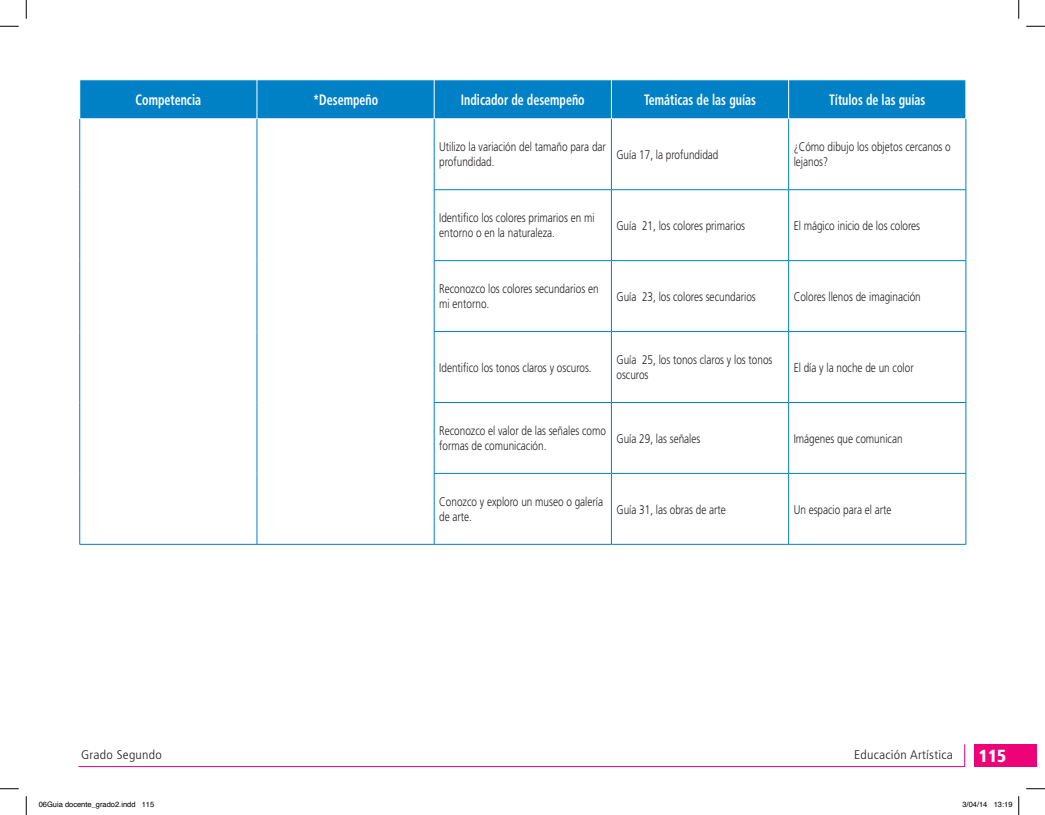
<style>
.page{position:relative;width:1045px;height:815px;background:#fff}
.page>*{position:absolute;margin:0;border:0;box-sizing:border-box;transform-origin:0 0}
.t1{font:900 condensed 17.5px "Frutiger LT Std";color:#fff}
.t2{font:700 condensed 15px "Frutiger LT Std";color:#fff;scale:.8 1}
.t3{font:300 12.5px/15px "Frutiger LT Std";color:#231f20;scale:.8 1}
.t4{font:300 condensed 12.5px "Frutiger LT Std";letter-spacing:.02em;color:#231f20;scale:1.1 1}
.t5{font:7.5px "Helvetica";color:#000}
</style>
<div class="page">
<div style="left:974px;top:743px;width:62px;height:23px;background:#ed0277"></div>
<svg style="left:78px;top:744px;width:887px;height:23px"></svg>
<div style="left:80px;top:80px;width:885px;height:38px;background:#0080c5"></div>
<hr style="left:257px;top:80px;width:1px;height:38px;background:#fff">
<hr style="left:434px;top:80px;width:1px;height:38px;background:#fff">
<hr style="left:611px;top:80px;width:1px;height:38px;background:#fff">
<hr style="left:788px;top:80px;width:1px;height:38px;background:#fff">
<hr style="left:79px;top:119px;width:1px;height:71px;background:#0080c5">
<hr style="left:79px;top:190px;width:1px;height:70px;background:#0080c5">
<hr style="left:79px;top:260px;width:1px;height:71px;background:#0080c5">
<hr style="left:79px;top:331px;width:1px;height:71px;background:#0080c5">
<hr style="left:79px;top:402px;width:1px;height:71px;background:#0080c5">
<hr style="left:79px;top:473px;width:1px;height:71px;background:#0080c5">
<hr style="left:257px;top:119px;width:1px;height:71px;background:#0080c5">
<hr style="left:257px;top:190px;width:1px;height:70px;background:#0080c5">
<hr style="left:257px;top:260px;width:1px;height:71px;background:#0080c5">
<hr style="left:257px;top:331px;width:1px;height:71px;background:#0080c5">
<hr style="left:257px;top:402px;width:1px;height:71px;background:#0080c5">
<hr style="left:257px;top:473px;width:1px;height:71px;background:#0080c5">
<hr style="left:434px;top:119px;width:1px;height:70px;background:#0080c5">
<hr style="left:434px;top:190px;width:1px;height:70px;background:#0080c5">
<hr style="left:434px;top:261px;width:1px;height:70px;background:#0080c5">
<hr style="left:434px;top:332px;width:1px;height:70px;background:#0080c5">
<hr style="left:434px;top:402px;width:1px;height:71px;background:#0080c5">
<hr style="left:434px;top:473px;width:1px;height:71px;background:#0080c5">
<hr style="left:611px;top:119px;width:1px;height:70px;background:#0080c5">
<hr style="left:611px;top:190px;width:1px;height:70px;background:#0080c5">
<hr style="left:611px;top:261px;width:1px;height:70px;background:#0080c5">
<hr style="left:611px;top:332px;width:1px;height:70px;background:#0080c5">
<hr style="left:611px;top:402px;width:1px;height:71px;background:#0080c5">
<hr style="left:611px;top:473px;width:1px;height:71px;background:#0080c5">
<hr style="left:788px;top:119px;width:1px;height:70px;background:#0080c5">
<hr style="left:788px;top:190px;width:1px;height:70px;background:#0080c5">
<hr style="left:788px;top:261px;width:1px;height:70px;background:#0080c5">
<hr style="left:788px;top:332px;width:1px;height:70px;background:#0080c5">
<hr style="left:788px;top:402px;width:1px;height:71px;background:#0080c5">
<hr style="left:788px;top:473px;width:1px;height:71px;background:#0080c5">
<hr style="left:965px;top:119px;width:1px;height:70px;background:#0080c5">
<hr style="left:965px;top:190px;width:1px;height:70px;background:#0080c5">
<hr style="left:965px;top:261px;width:1px;height:70px;background:#0080c5">
<hr style="left:965px;top:332px;width:1px;height:70px;background:#0080c5">
<hr style="left:965px;top:402px;width:1px;height:71px;background:#0080c5">
<hr style="left:965px;top:473px;width:1px;height:71px;background:#0080c5">
<hr style="left:79px;top:544px;width:178px;height:1px;background:#0080c5">
<hr style="left:257px;top:544px;width:177px;height:1px;background:#0080c5">
<hr style="left:434px;top:189px;width:177px;height:1px;background:#0080c5">
<hr style="left:434px;top:260px;width:177px;height:1px;background:#0080c5">
<hr style="left:434px;top:331px;width:177px;height:1px;background:#0080c5">
<hr style="left:434px;top:402px;width:177px;height:1px;background:#0080c5">
<hr style="left:434px;top:473px;width:177px;height:1px;background:#0080c5">
<hr style="left:434px;top:544px;width:177px;height:1px;background:#0080c5">
<hr style="left:611px;top:189px;width:177px;height:1px;background:#0080c5">
<hr style="left:611px;top:260px;width:177px;height:1px;background:#0080c5">
<hr style="left:611px;top:331px;width:177px;height:1px;background:#0080c5">
<hr style="left:611px;top:402px;width:177px;height:1px;background:#0080c5">
<hr style="left:611px;top:473px;width:177px;height:1px;background:#0080c5">
<hr style="left:611px;top:544px;width:177px;height:1px;background:#0080c5">
<hr style="left:788px;top:189px;width:178px;height:1px;background:#0080c5">
<hr style="left:788px;top:260px;width:178px;height:1px;background:#0080c5">
<hr style="left:788px;top:331px;width:178px;height:1px;background:#0080c5">
<hr style="left:788px;top:402px;width:178px;height:1px;background:#0080c5">
<hr style="left:788px;top:473px;width:178px;height:1px;background:#0080c5">
<hr style="left:788px;top:544px;width:178px;height:1px;background:#0080c5">
<svg style="left:0;top:25px;width:19px;height:2px"></svg>
<svg style="left:1026px;top:25px;width:19px;height:2px"></svg>
<svg style="left:0;top:788px;width:19px;height:1px"></svg>
<svg style="left:1026px;top:788px;width:19px;height:1px"></svg>
<svg style="left:25px;top:0;width:2px;height:19px"></svg>
<svg style="left:25px;top:796px;width:2px;height:18px"></svg>
<svg style="left:1018px;top:0;width:1px;height:19px"></svg>
<svg style="left:1018px;top:796px;width:1px;height:18px"></svg>
<p class="t2" style="left:136px;top:91px;width:83px">Competencia</p>
<p class="t2" style="left:313px;top:91px;width:83px">*Desempeño</p>
<p class="t2" style="left:461px;top:91px;width:156px">Indicador de desempeño</p>
<p class="t2" style="left:644px;top:91px;width:141px">Temáticas de las guías</p>
<p class="t2" style="left:829px;top:91px;width:122px">Títulos de las guías</p>
<p class="t3" style="left:439px;top:140px;width:210px">Utilizo la variación del tamaño para dar profundidad.</p>
<p class="t3" style="left:616px;top:147px;width:129px">Guía 17, la profundidad</p>
<p class="t3" style="left:793px;top:140px;width:198px">¿Cómo dibujo los objetos cercanos o lejanos?</p>
<p class="t3" style="left:439px;top:211px;width:196px">Identifico los colores primarios en mi entorno o en la naturaleza.</p>
<p class="t3" style="left:616px;top:218px;width:162px">Guía 21, los colores primarios</p>
<p class="t3" style="left:793px;top:218px;width:160px">El mágico inicio de los colores</p>
<p class="t3" style="left:439px;top:281px;width:201px">Reconozco los colores secundarios en mi entorno.</p>
<p class="t3" style="left:616px;top:289px;width:176px">Guía 23, los colores secundarios</p>
<p class="t3" style="left:793px;top:289px;width:160px">Colores llenos de imaginación</p>
<p class="t3" style="left:439px;top:360px;width:192px">Identifico los tonos claros y oscuros.</p>
<p class="t3" style="left:616px;top:352px;width:196px">Guía 25, los tonos claros y los tonos oscuros</p>
<p class="t3" style="left:793px;top:360px;width:152px">El día y la noche de un color</p>
<p class="t3" style="left:439px;top:423px;width:210px">Reconozco el valor de las señales como formas de comunicación.</p>
<p class="t3" style="left:616px;top:431px;width:106px">Guía 29, las señales</p>
<p class="t3" style="left:793px;top:431px;width:138px">Imágenes que comunican</p>
<p class="t3" style="left:439px;top:494px;width:206px">Conozco y exploro un museo o galería de arte.</p>
<p class="t3" style="left:616px;top:501px;width:138px">Guía 31, las obras de arte</p>
<p class="t3" style="left:793px;top:501px;width:124px">Un espacio para el arte</p>
<p class="t4" style="left:81px;top:747px;width:75px">Grado Segundo</p>
<p class="t4" style="left:854px;top:747px;width:91px">Educación Artística</p>
<h1 class="t1" style="left:979px;top:745px;width:29px">115</h1>
<p class="t5" style="left:39px;top:798px;width:117px">06Guia docente_grado2.indd 115</p>
<p class="t5" style="left:962px;top:798px;width:52px">3/04/14 13:19</p>
</div>
